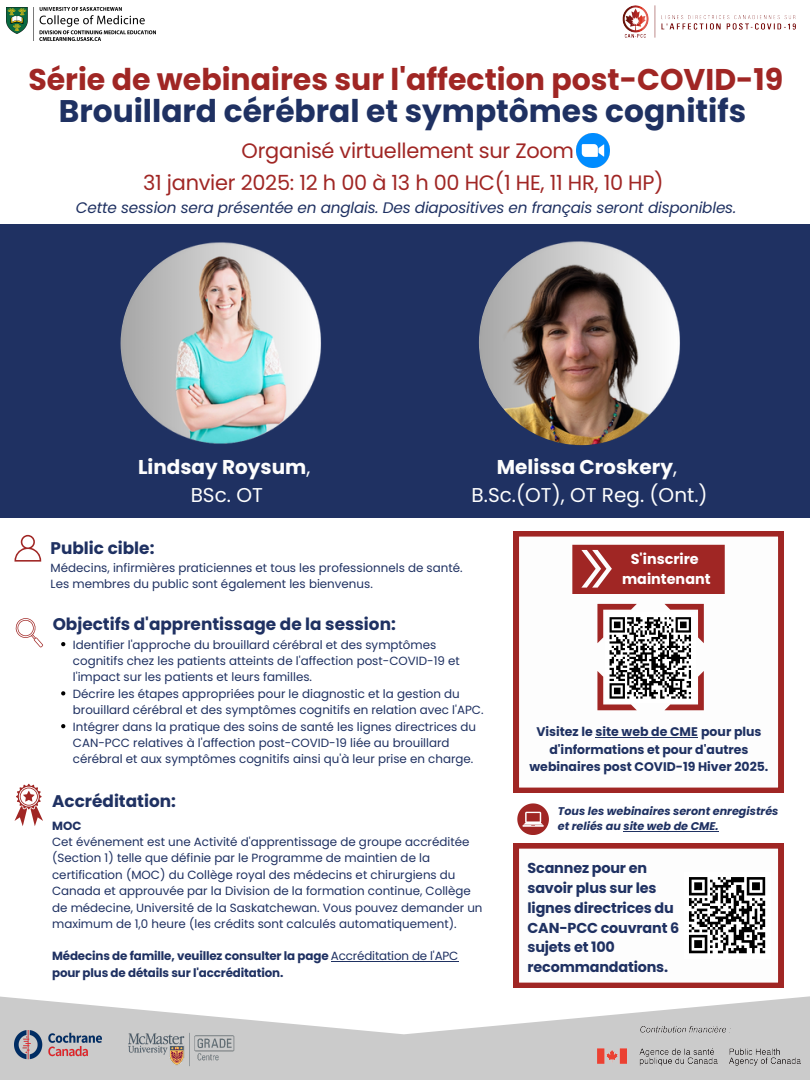
<style>
.page{position:relative;width:810px;height:1080px;background:#fff}
.page>*{position:absolute;margin:0;border:0;box-sizing:border-box;transform-origin:0 0}
.t1{font:700 31.25px "Poppins";color:#1f3162}
.t2{font:700 30px "Poppins";color:#a02624}
.t3{font:20.88px "Poppins";letter-spacing:-.01em;color:#a02624}
.t4{font:20px/27.6px "Poppins";color:#fdfdfd;text-align:center}
.t5{font:700 20px/27.6px "Poppins";color:#fdfdfd;text-align:center}
.t6{font:700 16.88px "Poppins";color:#1f3162}
.t7{font:italic 15.25px "Poppins";letter-spacing:-.01em;color:#1f3162}
.t8{font:700 14.38px/19.7px "Poppins";letter-spacing:-.01em;color:#1f3162}
.t9{font:700 14.38px/19.7px "Poppins";color:#fff;text-align:center}
.t10{font:700 12.5px/17.4px "Poppins";color:#1f3162;text-align:center}
.t11{font:11.88px/16.4px "Poppins";color:#1f3162}
.t12{font:700 11.88px/16.4px "Poppins";letter-spacing:-.01em;color:#1f3162}
.t13{font:italic 700 11.19px/15.5px "Poppins";color:#1f3162}
.s1{font-weight:400}
.s2{font-weight:700}
</style>
<div class="page">
<div style="left:0;top:224px;width:810px;height:294px;background:#1f3162"></div>
<svg style="left:0;top:996px;width:810px;height:84px;fill:#cbcbcb"></svg>
<img style="left:7px;top:7px;width:148px;height:33px">
<img style="left:577px;top:134px;width:33px;height:33px">
<svg style="left:15px;top:784px;width:28px;height:42px"></svg>
<svg style="left:14px;top:535px;width:27px;height:27px"></svg>
<svg style="left:15px;top:618px;width:28px;height:29px"></svg>
<img style="left:126px;top:1031px;width:111px;height:38px">
<img style="left:14px;top:1031px;width:88px;height:29px">
<svg style="left:61px;top:642px;width:4px;height:4px"></svg>
<svg style="left:61px;top:691px;width:4px;height:4px"></svg>
<svg style="left:61px;top:724px;width:4px;height:4px"></svg>
<hr style="left:331px;top:961px;width:127px;height:1px;background:#1f3162">
<img style="left:622px;top:5px;width:174px;height:33px">
<svg style="left:514px;top:531px;width:269px;height:262px"></svg>
<svg style="left:572px;top:545px;width:153px;height:49px;background:#af4947"></svg>
<svg style="left:517px;top:803px;width:32px;height:32px"></svg>
<svg style="left:597px;top:604px;width:107px;height:106px"></svg>
<svg style="left:514px;top:843px;width:269px;height:145px"></svg>
<div style="left:684px;top:872px;width:86px;height:87px;background:#fff"></div>
<svg style="left:689px;top:877px;width:77px;height:77px"></svg>
<hr style="left:623px;top:831px;width:96px;height:1px;background:#1f3162">
<hr style="left:596px;top:737px;width:74px;height:1px;background:#1f3162">
<svg style="left:670px;top:737px;width:28px;height:1px"></svg>
<div style="left:620px;top:547px;width:103px;height:47px;background:#a02624"></div>
<img style="left:597px;top:1026px;width:204px;height:39px">
<img style="left:121px;top:241px;width:205px;height:205px;border-radius:50%">
<img style="left:479px;top:240px;width:205px;height:205px;border-radius:50%">
<h4 class="t2" style="left:28px;top:59px;width:756px">Série de webinaires sur l'affection post-COVID-19</h4>
<h4 class="t1" style="left:59px;top:90px;width:689px">Brouillard cérébral et symptômes cognitifs</h4>
<p class="t3" style="left:242px;top:136px;width:334px">Organisé virtuellement sur Zoom</p>
<p class="t3" style="left:143px;top:168px;width:522px">31 janvier 2025: 12 h 00 à 13 h 00 HC(1 HE, 11 HR, 10 HP)</p>
<p class="t7" style="left:76px;top:197px;width:662px">Cette session sera présentée en anglais. Des diapositives en français seront disponibles.</p>
<p class="t5" style="left:138px;top:453px;width:174px">Lindsay Roysum<span class="s1">,<br>BSc. OT</span></p>
<p class="t4" style="left:472px;top:453px;width:238px"><span class="s2">Melissa Croskery</span>,<br>B.Sc.(OT), OT Reg. (Ont.)</p>
<p class="t6" style="left:51px;top:536px;width:105px">Public cible:</p>
<p class="t11" style="left:51px;top:559px;width:414px">Médecins, infirmières praticiennes et tous les professionnels de santé.</p>
<p class="t11" style="left:51px;top:576px;width:324px">Les membres du public sont également les bienvenus.</p>
<p class="t6" style="left:53px;top:613px;width:345px">Objectifs d'apprentissage de la session:</p>
<p class="t11" style="left:73px;top:636px;width:389px">Identifier l'approche du brouillard cérébral et des symptômes cognitifs chez les patients atteints de l'affection post-COVID-19 et l'impact sur les patients et leurs familles.</p>
<h2 class="t11" style="left:73px;top:685px;width:412px">Décrire les étapes appropriées pour le diagnostic et la gestion du brouillard cérébral et des symptômes cognitifs en relation avec l'APC.</h2>
<h2 class="t11" style="left:73px;top:718px;width:405px">Intégrer dans la pratique des soins de santé les lignes directrices du<br>CAN-PCC relatives à l'affection post-COVID-19 liée au brouillard cérébral et aux symptômes cognitifs ainsi qu'à leur prise en charge.</h2>
<p class="t6" style="left:52px;top:789px;width:125px">Accréditation:</p>
<p class="t12" style="left:52px;top:817px;width:31px">MOC</p>
<h3 class="t11" style="left:52px;top:834px;width:432px">Cet événement est une Activité d'apprentissage de groupe accréditée (Section 1) telle que définie par le Programme de maintien de la certification (MOC) du Collège royal des médecins et chirurgiens du Canada et approuvée par la Division de la formation continue, Collège de médecine, Université de la Saskatchewan. Vous pouvez demander un maximum de 1,0 heure (les crédits sont calculés automatiquement).</h3>
<p class="t12" style="left:52px;top:948px;width:408px">Médecins de famille, veuillez consulter la page <span class="s1">Accréditation de l'APC </span>pour plus de détails sur l'accréditation.</p>
<p class="t9" style="left:622px;top:549px;width:90px">S'inscrire maintenant</p>
<h3 class="t10" style="left:529px;top:723px;width:240px">Visitez le site web de CME pour plus d'informations et pour d'autres webinaires post COVID-19 Hiver 2025.</h3>
<p class="t13" style="left:558px;top:803px;width:222px">Tous les webinaires seront enregistrés et reliés au site web de CME.</p>
<p class="t8" style="left:528px;top:859px;width:153px">Scannez pour en savoir plus sur les lignes directrices du<br>CAN-PCC couvrant 6 sujets et 100 recommandations.</p>
</div>
